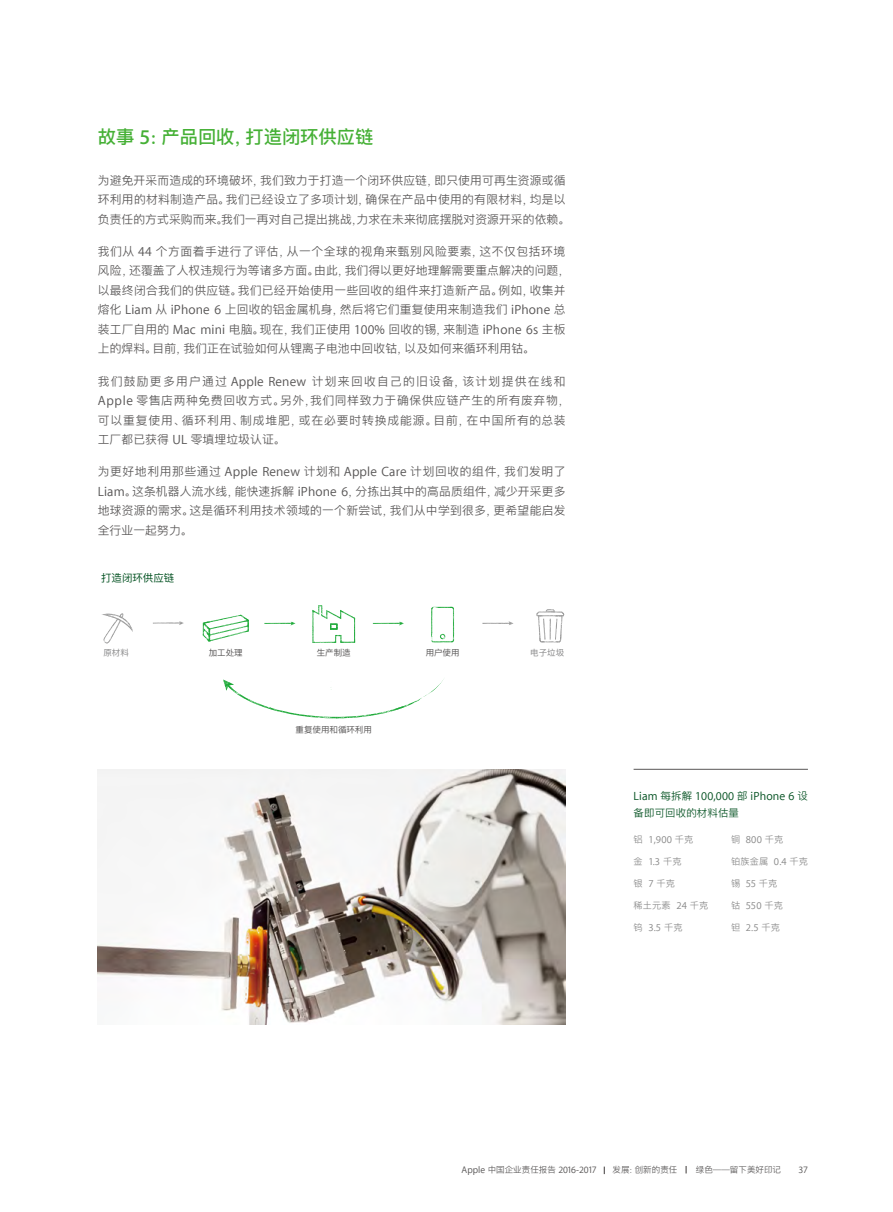
<style>
.page{position:relative;width:893px;height:1212px;background:#fff}
.page>*{position:absolute;margin:0;border:0;box-sizing:border-box;transform-origin:0 0}
.t1{font:600 21px "Han Hei SC";color:#45b035}
.t2{font:13.5px/19.5px "Han Hei SC Text";letter-spacing:.01em;color:#595757;text-align:justify}
.t3{font:12px "Myriad Set Text";letter-spacing:.01em;color:#055222}
.t4{font:12px "Han Hei SC Text";letter-spacing:.01em;color:#055222}
.t5{font:500 12px "Han Hei SC";color:#045222}
.t6{font:10.5px "Han Hei SC Text";letter-spacing:.02em;color:#898989}
.t7{font:10.5px "Myriad Set Text";color:#898989}
.t8{font:9.75px "Myriad Set Text";letter-spacing:-.01em;color:#595757}
.t9{font:500 9.75px "Han Hei SC";color:#595757}
.t10{font:9.75px "Han Hei SC Text";letter-spacing:.005em;color:#595757}
.t11{font:500 9.75px "Han Hei SC";color:#888889}
.s1{font-family:"Myriad Set Text"}
.s2{font-family:"Han Hei SC Text"}
</style>
<div class="page">
<img style="left:98px;top:769px;width:468px;height:255px">
<hr style="left:634px;top:769px;width:174px;height:1px;background:#595757">
<svg style="left:373px;top:621px;width:31px;height:5px"></svg>
<svg style="left:482px;top:621px;width:32px;height:4px"></svg>
<svg style="left:312px;top:605px;width:43px;height:38px"></svg>
<svg style="left:264px;top:621px;width:32px;height:5px"></svg>
<svg style="left:153px;top:621px;width:31px;height:4px"></svg>
<svg style="left:431px;top:607px;width:23px;height:35px"></svg>
<svg style="left:203px;top:615px;width:46px;height:27px"></svg>
<svg style="left:102px;top:613px;width:31px;height:30px"></svg>
<svg style="left:536px;top:609px;width:29px;height:33px"></svg>
<svg style="left:223px;top:679px;width:221px;height:40px"></svg>
<h1 class="t1" style="left:98px;top:124px;width:277px">故事 5：产品回收，打造闭环供应链</h1>
<p class="t2" style="left:98px;top:170px;width:469px">为避免开采而造成的环境破坏，我们致力于打造一个闭环供应链，即只使用可再生资源或循环利用的材料制造产品。我们已经设立了多项计划，确保在产品中使用的有限材料，均是以负责任的方式采购而来。我们一再对自己提出挑战，力求在未来彻底摆脱对资源开采的依赖。</p>
<p class="t2" style="left:98px;top:241px;width:469px">我们从 <span class="s1">44</span> 个方面着手进行了评估，从一个全球的视角来甄别风险要素，这不仅包括环境风险，还覆盖了人权违规行为等诸多方面。由此，我们得以更好地理解需要重点解决的问题，以最终闭合我们的供应链。我们已经开始使用一些回收的组件来打造新产品。例如，收集并熔化 <span class="s1">Liam</span> 从 <span class="s1">iPhone 6</span> 上回收的铝金属机身，然后将它们重复使用来制造我们 <span class="s1">iPhone</span> 总装工厂自用的 <span class="s1">Mac mini</span> 电脑。现在，我们正使用 <span class="s1">100%</span> 回收的锡，来制造 <span class="s1">iPhone 6s</span> 主板上的焊料。目前，我们正在试验如何从锂离子电池中回收钴，以及如何来循环利用钴。</p>
<p class="t2" style="left:98px;top:371px;width:469px">我们鼓励更多用户通过 <span class="s1">Apple Renew</span> 计划来回收自己的旧设备，该计划提供在线和<span class="s1">Apple</span> 零售店两种免费回收方式。另外，我们同样致力于确保供应链产生的所有废弃物，可以重复使用、循环利用、制成堆肥，或在必要时转换成能源。目前，在中国所有的总装工厂都已获得 <span class="s1">UL</span> 零填埋垃圾认证。</p>
<p class="t2" style="left:98px;top:462px;width:469px">为更好地利用那些通过 <span class="s1">Apple Renew</span> 计划和 <span class="s1">Apple Care</span> 计划回收的组件，我们发明了<span class="s1">Liam</span>。这条机器人流水线，能快速拆解 <span class="s1">iPhone 6</span>，分拣出其中的高品质组件，减少开采更多地球资源的需求。这是循环利用技术领域的一个新尝试，我们从中学到很多，更希望能启发全行业一起努力。</p>
<p class="t5" style="left:101px;top:571px;width:75px">打造闭环供应链</p>
<p class="t11" style="left:103px;top:646px;width:27px">原材料</p>
<p class="t9" style="left:209px;top:646px;width:35px">加工处理</p>
<p class="t9" style="left:317px;top:646px;width:35px">生产制造</p>
<p class="t9" style="left:296px;top:723px;width:78px">重复使用和循环利用</p>
<p class="t9" style="left:426px;top:646px;width:35px">用户使用</p>
<p class="t11" style="left:530px;top:646px;width:35px">电子垃圾</p>
<p class="t3" style="left:634px;top:787px;width:176px">Liam <span class="s2">每拆解</span> 100,000 <span class="s2">部</span> iPhone 6 <span class="s2">设</span></p>
<p class="t4" style="left:634px;top:805px;width:107px">备即可回收的材料估量</p>
<p class="t7" style="left:634px;top:831px;width:61px"><span class="s2">铝</span> 1,900 <span class="s2">千克</span></p>
<p class="t6" style="left:731px;top:833px;width:54px">铜 <span class="s1">800</span> 千克</p>
<p class="t6" style="left:634px;top:855px;width:49px">金 <span class="s1">1.3</span> 千克</p>
<p class="t6" style="left:731px;top:855px;width:78px">铂族金属 <span class="s1">0.4</span> 千克</p>
<p class="t6" style="left:634px;top:876px;width:43px">银 <span class="s1">7</span> 千克</p>
<p class="t6" style="left:731px;top:876px;width:48px">锡 <span class="s1">55</span> 千克</p>
<p class="t6" style="left:634px;top:898px;width:76px">稀土元素 <span class="s1">24</span> 千克</p>
<p class="t6" style="left:731px;top:898px;width:53px">钴 <span class="s1">550</span> 千克</p>
<p class="t6" style="left:634px;top:920px;width:50px">钨 <span class="s1">3.5</span> 千克</p>
<p class="t6" style="left:731px;top:920px;width:51px">钽 <span class="s1">2.5</span> 千克</p>
<p class="t8" style="left:462px;top:1162px;width:137px">Apple <span class="s2">中国企业责任报告</span> 2016-2017</p>
<p class="t10" style="left:613px;top:1164px;width:66px">发展：创新的责任</p>
<p class="t10" style="left:696px;top:1164px;width:87px">绿色——留下美好印记</p>
<p class="t8" style="left:798px;top:1162px;width:11px">37</p>
</div>
